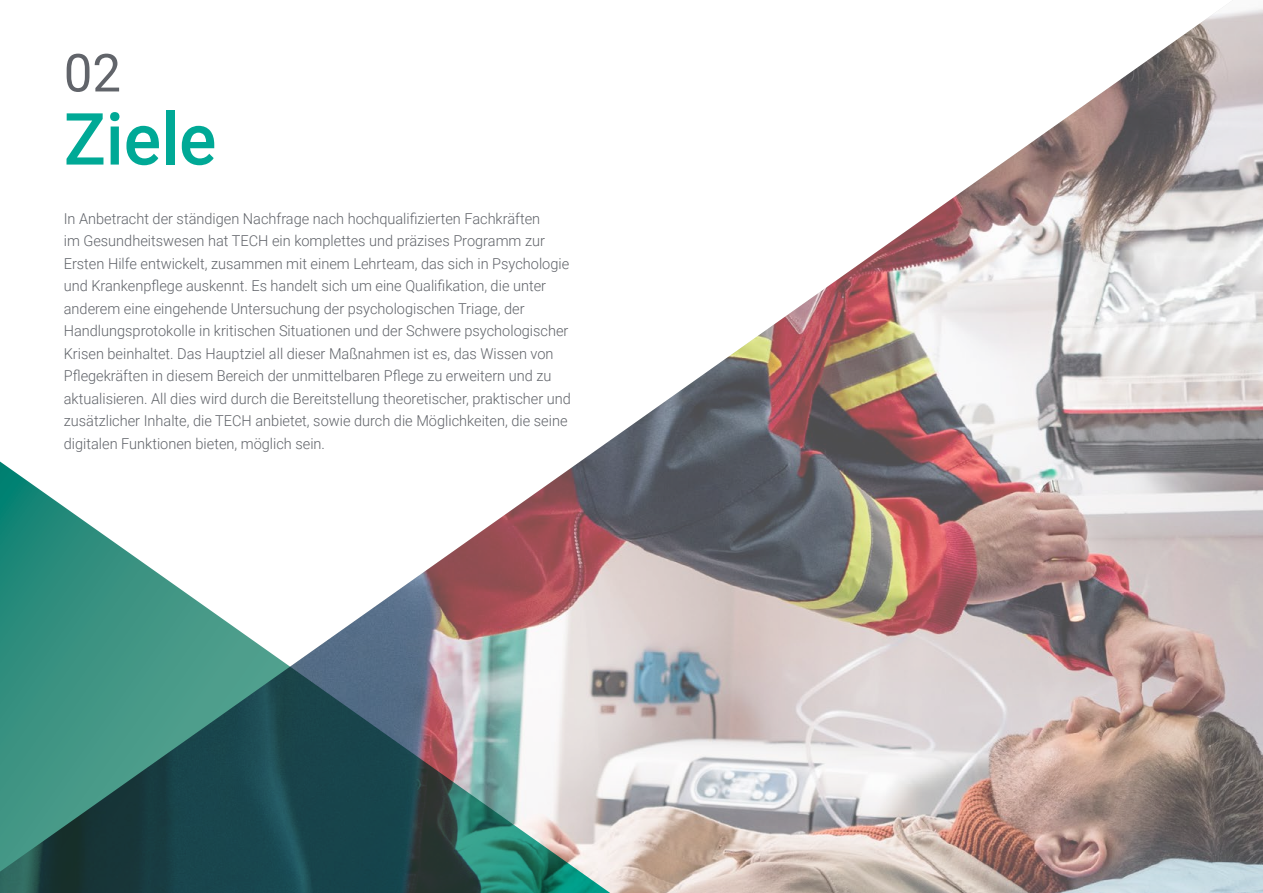
<style>
.page{position:relative;width:1263px;height:893px;background:#fff}
.page>*{position:absolute;margin:0;border:0;box-sizing:border-box;transform-origin:0 0}
.t1{font:500 72px "Roboto";color:#00a996}
.t2{font:52.5px "Roboto";color:#61646a}
.t3{font:300 15px/22.5px "Roboto";color:#61646a}
</style>
<div class="page">
<img style="left:602px;top:0;width:661px;height:893px">
<svg style="left:0;top:446px;width:640px;height:447px"></svg>
<h2 class="t2" style="left:64px;top:36px;width:59px">02</h2>
<h1 class="t1" style="left:64px;top:89px;width:154px">Ziele</h1>
<p class="t3" style="left:64px;top:207px;width:509px">In Anbetracht der ständigen Nachfrage nach hochqualifizierten Fachkräften<br>im Gesundheitswesen hat TECH ein komplettes und präzises Programm zur Ersten Hilfe entwickelt, zusammen mit einem Lehrteam, das sich in Psychologie und Krankenpflege auskennt. Es handelt sich um eine Qualifikation, die unter anderem eine eingehende Untersuchung der psychologischen Triage, der Handlungsprotokolle in kritischen Situationen und der Schwere psychologischer Krisen beinhaltet. Das Hauptziel all dieser Maßnahmen ist es, das Wissen von Pflegekräften in diesem Bereich der unmittelbaren Pflege zu erweitern und zu aktualisieren. All dies wird durch die Bereitstellung theoretischer, praktischer und zusätzlicher Inhalte, die TECH anbietet, sowie durch die Möglichkeiten, die seine digitalen Funktionen bieten, möglich sein.</p>
</div>
